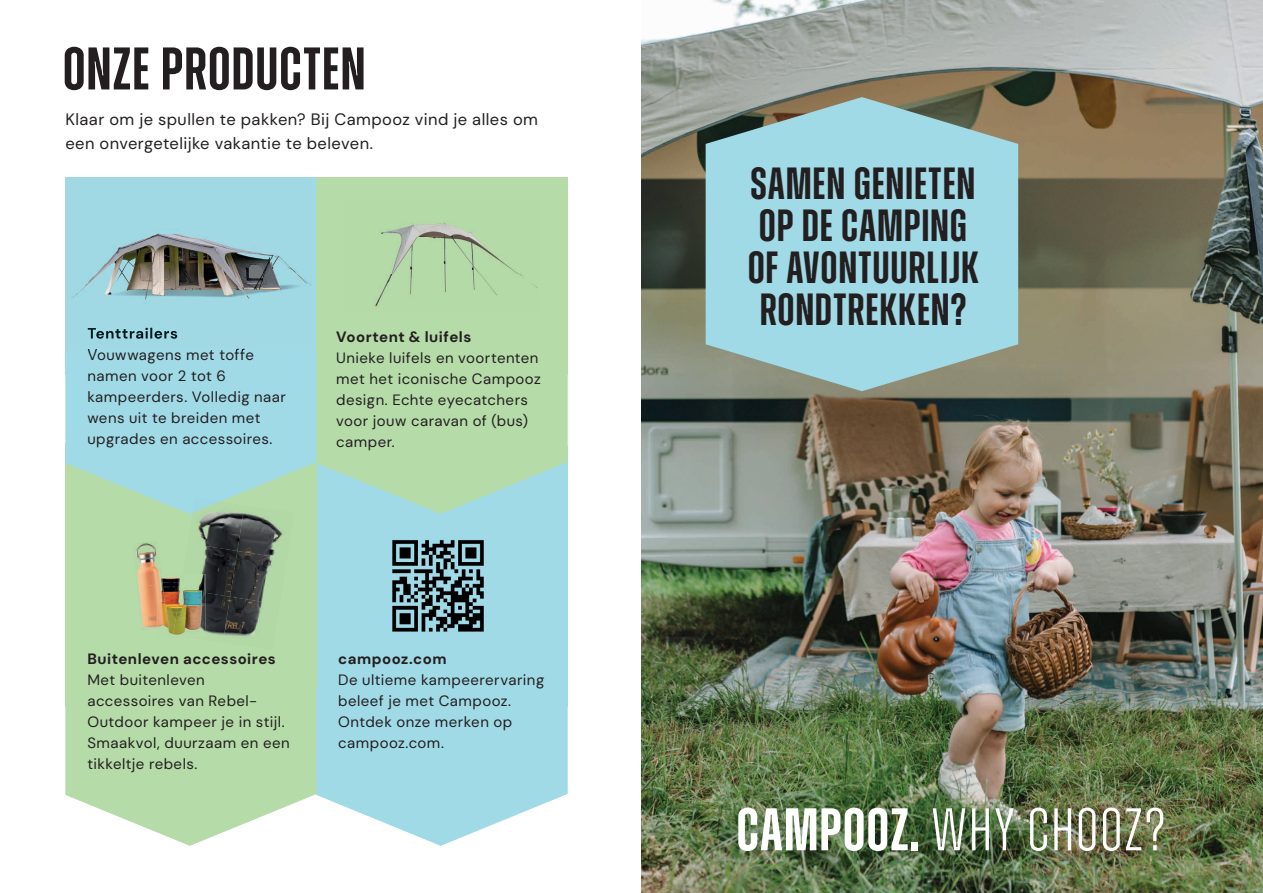
<style>
.page{position:relative;width:1263px;height:893px;background:#fff}
.page>*{position:absolute;margin:0;border:0;box-sizing:border-box;transform-origin:0 0}
.t1{font:300 60px "Zuume";letter-spacing:.015em;color:#fff}
.t2{font:600 60px "Zuume";letter-spacing:.015em;color:#231f20}
.t3{font:600 45px/42px "Zuume";letter-spacing:.02em;color:#231f20}
.t4{font:16.5px/24.3px "DM Sans 24 pt";letter-spacing:.025em;color:#231f20}
.t5{font:15px/21px "DM Sans 24 pt";letter-spacing:.03em;color:#231f20}
.t6{font:700 15px "DM Sans 24 pt";letter-spacing:.035em;color:#231f20}
.s1{font-weight:600}
</style>
<div class="page">
<img style="left:641px;top:0;width:622px;height:893px">
<svg style="left:706px;top:97px;width:312px;height:294px;background:#9acbd2"></svg>
<div style="left:317px;top:446px;width:251px;height:261px;background:#a0dae6"></div>
<div style="left:315px;top:178px;width:253px;height:197px;background:#b5dba8"></div>
<div style="left:65px;top:443px;width:252px;height:264px;background:#b5dba8"></div>
<div style="left:66px;top:177px;width:250px;height:197px;background:#a0dae6"></div>
<svg style="left:65px;top:686px;width:503px;height:160px"></svg>
<svg style="left:65px;top:354px;width:503px;height:160px"></svg>
<img style="left:72px;top:229px;width:240px;height:121px">
<img style="left:88px;top:328px;width:89px;height:11px">
<img style="left:88px;top:349px;width:166px;height:1px">
<img style="left:375px;top:222px;width:163px;height:85px">
<img style="left:392px;top:540px;width:92px;height:92px">
<img style="left:136px;top:543px;width:24px;height:42px">
<img style="left:138px;top:585px;width:19px;height:43px">
<img style="left:188px;top:501px;width:57px;height:42px">
<img style="left:237px;top:505px;width:57px;height:46px">
<img style="left:202px;top:543px;width:35px;height:50px">
<img style="left:230px;top:551px;width:45px;height:46px">
<img style="left:206px;top:593px;width:24px;height:42px">
<img style="left:223px;top:597px;width:40px;height:40px">
<img style="left:192px;top:497px;width:28px;height:16px">
<img style="left:165px;top:577px;width:13px;height:29px">
<img style="left:167px;top:606px;width:6px;height:28px">
<img style="left:157px;top:574px;width:8px;height:28px">
<img style="left:157px;top:602px;width:10px;height:26px">
<img style="left:178px;top:574px;width:28px;height:32px">
<img style="left:173px;top:606px;width:33px;height:29px">
<h1 class="t2" style="left:63px;top:37px;width:304px">ONZE PRODUCTEN</h1>
<p class="t4" style="left:65px;top:107px;width:474px">Klaar om je spullen te pakken? Bij Campooz vind je alles om een onvergetelijke vakantie te beleven.</p>
<p class="t5" style="left:87px;top:344px;width:200px">Vouwwagens met toffe namen voor 2 tot 6 kampeerders. Volledig naar wens uit te breiden met upgrades en accessoires.</p>
<p class="t6" style="left:336px;top:327px;width:137px">Voortent &amp; luifels</p>
<p class="t5" style="left:336px;top:347px;width:206px">Unieke luifels en voortenten met het iconische Campooz design. Echte eyecatchers voor jouw caravan of (bus) camper.</p>
<p class="t6" style="left:87px;top:649px;width:190px">Buitenleven accessoires</p>
<p class="t5" style="left:87px;top:669px;width:204px">Met buitenleven accessoires van Rebel-<br>Outdoor kampeer je in stijl.<br>Smaakvol, duurzaam en een tikkeltje rebels.</p>
<p class="t6" style="left:338px;top:649px;width:110px">campooz.com</p>
<p class="t5" style="left:338px;top:669px;width:208px">De ultieme kampeerervaring beleef je met Campooz.<br>Ontdek onze merken op campooz.com.</p>
<h2 class="t3" style="left:748px;top:163px;width:232px">SAMEN GENIETEN<br>OP DE CAMPING<br>OF AVONTUURLIJK<br>RONDTREKKEN?</h2>
<h1 class="t1" style="left:736px;top:799px;width:430px"><span class="s1">CAMPOOZ.</span> WHY CHOOZ?</h1>
</div>
